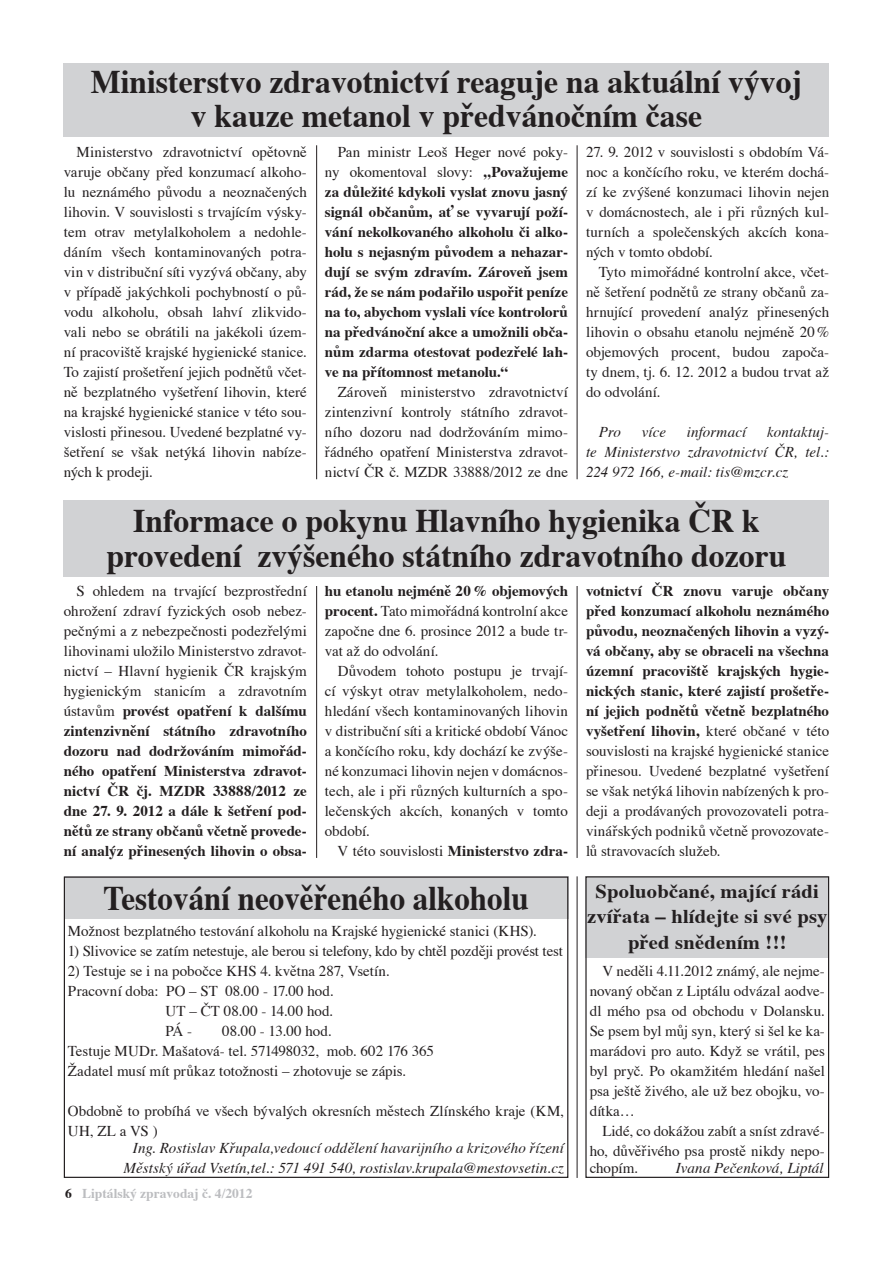
<style>
.page{position:relative;width:893px;height:1263px;background:#fff}
.page>*{position:absolute;margin:0;border:0;box-sizing:border-box;transform-origin:0 0}
.t1{font:700 34.5px "Times";color:#231f20;scale:.9 1}
.t2{font:700 33px/34.5px "Times";color:#231f20;text-align:center;scale:.96 1}
.t3{font:700 19.5px/25.5px "Times";letter-spacing:.01em;color:#231f20;text-align:center;scale:1.05 1}
.t4{font:15px/20px "Times";letter-spacing:-.005em;color:#231f20;text-align:justify}
.t5{font:700 15px/20px "Times";color:#231f20;text-align:justify}
.t6{font:italic 15px/20px "Times";letter-spacing:.005em;color:#231f20;text-align:justify}
.t7{font:700 13.5px "Times";color:#bcbdc0}
.s1{font-weight:400}
.s2{font-weight:700}
.s3{color:#231f20}
</style>
<div class="page">
<div style="left:64px;top:876px;width:504px;height:42px;background:#d1d2d4"></div>
<div style="left:64px;top:64px;width:765px;height:73px;background:#d1d2d4"></div>
<div style="left:64px;top:500px;width:765px;height:76px;background:#d1d2d4"></div>
<div style="left:64px;top:876px;width:504px;height:302px;border:1px solid #231f20"></div>
<div style="left:585px;top:876px;width:244px;height:81px;background:#d1d2d4"></div>
<div style="left:585px;top:876px;width:244px;height:302px;border:1px solid #231f20"></div>
<hr style="left:577px;top:145px;width:1px;height:334px;background:#231f20">
<hr style="left:316px;top:145px;width:1px;height:334px;background:#231f20">
<hr style="left:577px;top:586px;width:1px;height:272px;background:#231f20">
<hr style="left:316px;top:586px;width:1px;height:272px;background:#231f20">
<hr style="left:577px;top:876px;width:1px;height:302px;background:#231f20">
<h2 class="t2" style="left:91px;top:66px;width:744px">Ministerstvo zdravotnictví reaguje na aktuální vývoj v kauze metanol v předvánočním čase</h2>
<p class="t4" style="left:64px;top:143px;width:245px;text-indent:13px">Ministerstvo zdravotnictví opětovně varuje občany před konzumací alkoho&shy;lu neznámého původu a neoznačených lihovin. V souvislosti s trvajícím výsky&shy;tem otrav metylalkoholem a nedohle&shy;dáním všech kontaminovaných potra&shy;vin v distribuční síti vyzývá občany, aby v případě jakýchkoli pochybností o pů&shy;vodu alkoholu, obsah lahví zlikvido&shy;vali nebo se obrátili na jakékoli územ&shy;ní pracoviště krajské hygienické stanice.<br>To zajistí prošetření jejich podnětů včet&shy;ně bezplatného vyšetření lihovin, které na krajské hygienické stanice v této sou&shy;vislosti přinesou. Uvedené bezplatné vy&shy;šetření se však netýká lihovin nabíze&shy;ných k prodeji.</p>
<p class="t5" style="left:325px;top:142px;width:245px;text-indent:13px"><span class="s1">Pan ministr Leoš Heger nové poky&shy;ny okomentoval slovy:</span> „Považujeme za důležité kdykoli vyslat znovu jasný signál občanům, ať se vyvarují poží&shy;vání nekolkovaného alkoholu či alko&shy;holu s nejasným původem a nehazar&shy;dují se svým zdravím. Zároveň jsem rád, že se nám podařilo uspořit peníze na to, abychom vyslali více kontrolorů na předvánoční akce a umožnili obča&shy;nům zdarma otestovat podezřelé lah&shy;ve na přítomnost metanolu.“</p>
<p class="t4" style="left:325px;top:382px;width:245px;text-indent:13px">Zároveň ministerstvo zdravotnictví zintenzivní kontroly státního zdravot&shy;ního dozoru nad dodržováním mimo&shy;řádného opatření Ministerstva zdravot&shy;nictví ČR č. MZDR 33888/2012 ze dne</p>
<p class="t4" style="left:586px;top:143px;width:245px">27. 9. 2012 v souvislosti s obdobím Vá&shy;noc a končícího roku, ve kterém dochá&shy;zí ke zvýšené konzumaci lihovin nejen v domácnostech, ale i při různých kul&shy;turních a společenských akcích kona&shy;ných v tomto období.</p>
<p class="t4" style="left:586px;top:262px;width:245px;text-indent:13px">Tyto mimořádné kontrolní akce, včet&shy;ně šetření podnětů ze strany občanů za&shy;hrnující provedení analýz přinesených lihovin o obsahu etanolu nejméně 20% objemových procent, budou započa&shy;ty dnem, tj. 6. 12. 2012 a budou trvat až do odvolání.</p>
<p class="t6" style="left:599px;top:422px;width:24px">Pro</p>
<p class="t6" style="left:642px;top:422px;width:26px">více</p>
<p class="t6" style="left:687px;top:422px;width:61px">informací</p>
<p class="t6" style="left:586px;top:422px;width:245px;text-indent:181px">kontaktuj&shy;te Ministerstvo zdravotnictví ČR, tel.:<br>224 972 166, e-mail: tis@mzcr.cz</p>
<h2 class="t2" style="left:107px;top:505px;width:710px">Informace o pokynu Hlavního hygienika ČR k provedení zvýšeného státního zdravotního dozoru</h2>
<p class="t5" style="left:64px;top:582px;width:245px;text-indent:13px"><span class="s1">S ohledem na trvající bezprostřední ohrožení zdraví fyzických osob nebez&shy;pečnými a z nebezpečnosti podezřelými lihovinami uložilo Ministerstvo zdravot&shy;nictví – Hlavní hygienik ČR krajským hygienickým stanicím a zdravotním ústavům</span> provést opatření k dalšímu zintenzivnění státního zdravotního dozoru nad dodržováním mimořád&shy;ného opatření Ministerstva zdravot&shy;nictví ČR čj. MZDR 33888/2012 ze dne 27. 9. 2012 a dále k šetření pod&shy;nětů ze strany občanů včetně provede&shy;ní analýz přinesených lihovin o obsa-</p>
<p class="t4" style="left:325px;top:582px;width:245px"><span class="s2">hu etanolu nejméně 20% objemových procent.</span> Tato mimořádná kontrolní akce započne dne 6. prosince 2012 a bude tr&shy;vat až do odvolání.</p>
<p class="t4" style="left:325px;top:662px;width:245px;text-indent:13px">Důvodem tohoto postupu je trvají&shy;cí výskyt otrav metylalkoholem, nedo&shy;hledání všech kontaminovaných lihovin v distribuční síti a kritické období Vánoc a končícího roku, kdy dochází ke zvýše&shy;né konzumaci lihovin nejen v domácnos&shy;tech, ale i při různých kulturních a spo&shy;lečenských akcích, konaných v tomto období.</p>
<p class="t5" style="left:338px;top:842px;width:232px"><span class="s1">V této souvislosti</span> Ministerstvo zdra-</p>
<h1 class="t1" style="left:104px;top:875px;width:474px">Testování neověřeného alkoholu</h1>
<p class="t4" style="left:68px;top:922px;width:470px">Možnost bezplatného testování alkoholu na Krajské hygienické stanici (KHS).</p>
<p class="t4" style="left:68px;top:942px;width:496px">1) Slivovice se zatím netestuje, ale berou si telefony, kdo by chtěl později provést test</p>
<p class="t4" style="left:68px;top:962px;width:323px">2) Testuje se i na pobočce KHS 4. května 287, Vsetín.</p>
<p class="t4" style="left:68px;top:982px;width:267px">Pracovní doba: PO – ST 08.00 - 17.00 hod.</p>
<p class="t4" style="left:165px;top:1002px;width:169px">UT – ČT 08.00 - 14.00 hod.</p>
<p class="t4" style="left:165px;top:1022px;width:28px">PÁ -</p>
<p class="t4" style="left:68px;top:1022px;width:367px;text-align:left;text-indent:154px">08.00 - 13.00 hod.<br>Testuje MUDr. Mašatová- tel. 571498032, mob. 602 176 365<br>Žadatel musí mít průkaz totožnosti – zhotovuje se zápis.</p>
<p class="t4" style="left:68px;top:1102px;width:498px">Obdobně to probíhá ve všech bývalých okresních městech Zlínského kraje (KM,<br>UH, ZL a VS )</p>
<p class="t6" style="left:124px;top:1139px;width:442px;text-align:right">Ing. Rostislav Křupala,vedoucí oddělení havarijního a krizového řízení<br>Městský úřad Vsetín,tel.: 571 491 540, rostislav.krupala@mestovsetin.cz</p>
<p class="t7" style="left:65px;top:1184px;width:189px"><span class="s3">6</span> Liptálský zpravodaj č. 4/2012</p>
<p class="t5" style="left:586px;top:582px;width:245px">votnictví ČR znovu varuje občany před konzumací alkoholu neznámého původu, neoznačených lihovin a vyzý&shy;vá občany, aby se obraceli na všechna územní pracoviště krajských hygie&shy;nických stanic, které zajistí prošetře&shy;ní jejich podnětů včetně bezplatného vyšetření lihovin, <span class="s1">které občané v této souvislosti na krajské hygienické stanice přinesou. Uvedené bezplatné vyšetření se však netýká lihovin nabízených k pro&shy;deji a prodávaných provozovateli potra&shy;vinářských podniků včetně provozovate&shy;lů stravovacích služeb.</span></p>
<h3 class="t3" style="left:587px;top:879px;width:230px">Spoluobčané, mající rádi zvířata – hlídejte si své psy před snědením !!!</h3>
<p class="t4" style="left:590px;top:962px;width:237px;text-indent:13px">V neděli 4.11.2012 známý, ale nejme&shy;novaný občan z Liptálu odvázal aodve&shy;dl mého psa od obchodu v Dolansku.<br>Se psem byl můj syn, který si šel ke ka&shy;marádovi pro auto. Když se vrátil, pes byl pryč. Po okamžitém hledání našel psa ještě živého, ale už bez obojku, vo&shy;dítka…</p>
<p class="t4" style="left:590px;top:1122px;width:237px;text-align:right">Lidé, co dokážou zabít a sníst zdravé&shy;ho, důvěřivého psa prostě nikdy nepo-</p>
<p class="t4" style="left:590px;top:1159px;width:50px">chopím.</p>
<p class="t6" style="left:676px;top:1159px;width:149px">Ivana Pečenková, Liptál</p>
</div>
